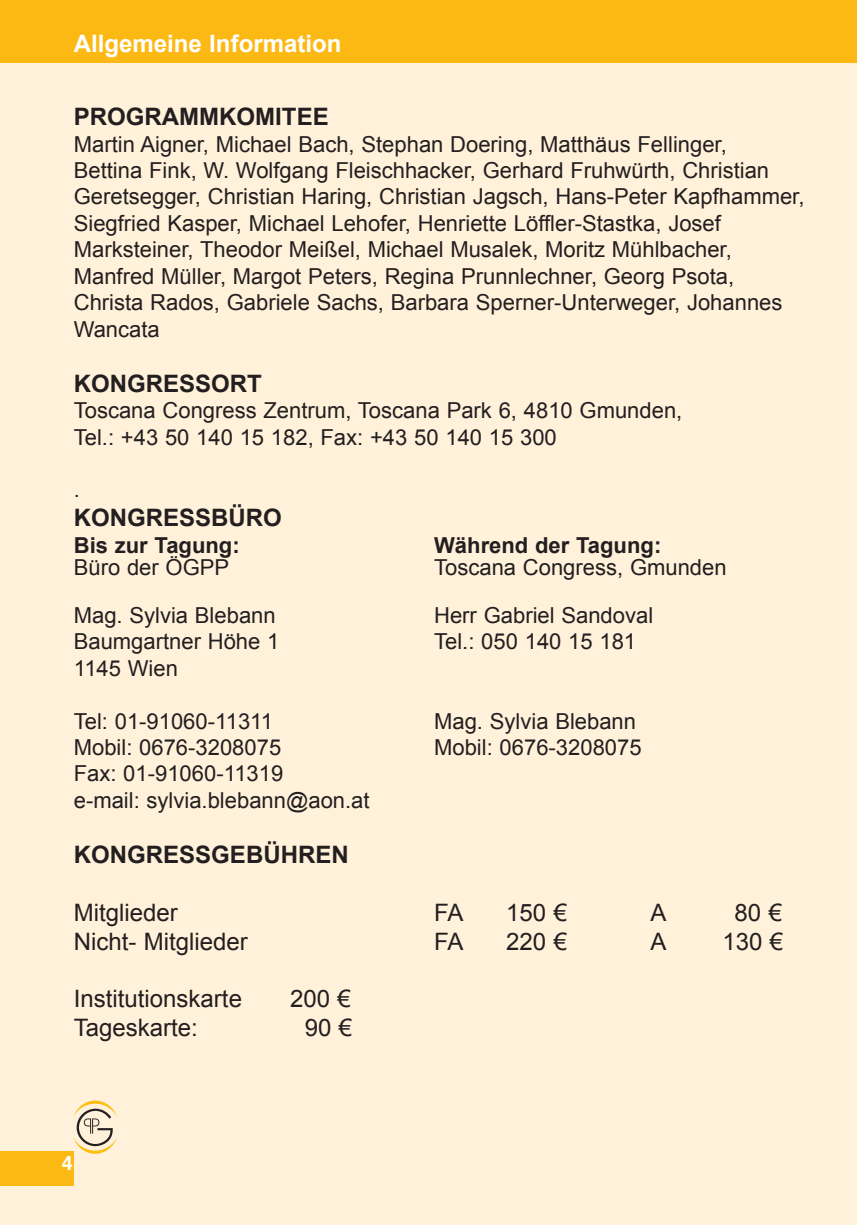
<style>
.page{position:relative;width:857px;height:1225px;background:#fff}
.page>*{position:absolute;margin:0;border:0;box-sizing:border-box;transform-origin:0 0}
.t1{font:24px "Arial";color:#231f20}
.t2{font:700 24px "Arial";color:#231f20}
.t3{font:700 24px "Arial";color:#fff}
.t4{font:22px/26.4px "Arial";color:#231f20}
.t5{font:700 22px "Arial";color:#231f20}
.t6{font:700 20px "Helvetica";color:#fff}
</style>
<div class="page">
<div style="left:0;top:0;width:856px;height:1225px;background:#fff1da"></div>
<div style="left:0;top:1151px;width:74px;height:34px;background:#fdb913"></div>
<svg style="left:73px;top:1100px;width:44px;height:53px"></svg>
<div style="left:0;top:0;width:856px;height:62px;background:#fdb913"></div>
<p class="t3" style="left:74px;top:27px;width:269px">Allgemeine Information</p>
<p class="t2" style="left:74px;top:101px;width:256px">PROGRAMMKOMITEE</p>
<p class="t4" style="left:74px;top:131px;width:731px">Martin Aigner, Michael Bach, Stephan Doering, Matthäus Fellinger,<br>Bettina Fink, W. Wolfgang Fleischhacker, Gerhard Fruhwürth, Christian Geretsegger, Christian Haring, Christian Jagsch, Hans-Peter Kapfhammer, Siegfried Kasper, Michael Lehofer, Henriette Löffler-Stastka, Josef Marksteiner, Theodor Meißel, Michael Musalek, Moritz Mühlbacher, Manfred Müller, Margot Peters, Regina Prunnlechner, Georg Psota, Christa Rados, Gabriele Sachs, Barbara Sperner-Unterweger, Johannes Wancata</p>
<p class="t2" style="left:74px;top:367px;width:190px">KONGRESSORT</p>
<p class="t4" style="left:74px;top:397px;width:609px">Toscana Congress Zentrum, Toscana Park 6, 4810 Gmunden,<br>Tel.: +43 50 140 15 182, Fax: +43 50 140 15 300</p>
<p class="t4" style="left:74px;top:476px;width:8px">.</p>
<p class="t2" style="left:74px;top:502px;width:210px">KONGRESSBÜRO</p>
<p class="t5" style="left:74px;top:530px;width:167px">Bis zur Tagung:</p>
<p class="t5" style="left:434px;top:530px;width:228px">Während der Tagung:</p>
<p class="t4" style="left:74px;top:554px;width:157px">Büro der ÖGPP</p>
<p class="t4" style="left:434px;top:554px;width:294px">Toscana Congress, Gmunden</p>
<p class="t4" style="left:74px;top:602px;width:203px">Mag. Sylvia Blebann</p>
<p class="t4" style="left:434px;top:602px;width:220px">Herr Gabriel Sandoval</p>
<p class="t4" style="left:74px;top:628px;width:207px">Baumgartner Höhe 1</p>
<p class="t4" style="left:434px;top:628px;width:203px">Tel.: 050 140 15 181</p>
<p class="t4" style="left:74px;top:655px;width:106px">1145 Wien</p>
<p class="t4" style="left:74px;top:708px;width:201px">Tel: 01-91060-11311</p>
<p class="t4" style="left:434px;top:708px;width:203px">Mag. Sylvia Blebann</p>
<p class="t4" style="left:74px;top:734px;width:209px">Mobil: 0676-3208075</p>
<p class="t4" style="left:434px;top:734px;width:209px">Mobil: 0676-3208075</p>
<p class="t4" style="left:74px;top:760px;width:297px">Fax: 01-91060-11319<br>e-mail: sylvia.blebann@aon.at</p>
<p class="t2" style="left:74px;top:839px;width:36px">Kongressgebü</p>
<p class="t2" style="left:280px;top:839px;width:34px">hren</p>
<p class="t1" style="left:74px;top:896px;width:106px">Mitglieder</p>
<p class="t1" style="left:434px;top:896px;width:31px">FA</p>
<p class="t1" style="left:506px;top:896px;width:62px">150 €</p>
<p class="t1" style="left:650px;top:896px;width:18px">A</p>
<p class="t1" style="left:734px;top:896px;width:49px">80 €</p>
<p class="t1" style="left:74px;top:925px;width:176px">Nicht- Mitglieder</p>
<p class="t1" style="left:434px;top:925px;width:31px">FA</p>
<p class="t1" style="left:506px;top:925px;width:62px">220 €</p>
<p class="t1" style="left:650px;top:925px;width:18px">A</p>
<p class="t1" style="left:722px;top:925px;width:62px">130 €</p>
<p class="t1" style="left:74px;top:983px;width:170px">Institutionskarte</p>
<p class="t1" style="left:290px;top:983px;width:62px">200 €</p>
<p class="t1" style="left:74px;top:1011px;width:126px">Tageskarte:</p>
<p class="t1" style="left:304px;top:1011px;width:49px">90 €</p>
<p class="t6" style="left:62px;top:1145px;width:13px">44</p>
</div>
